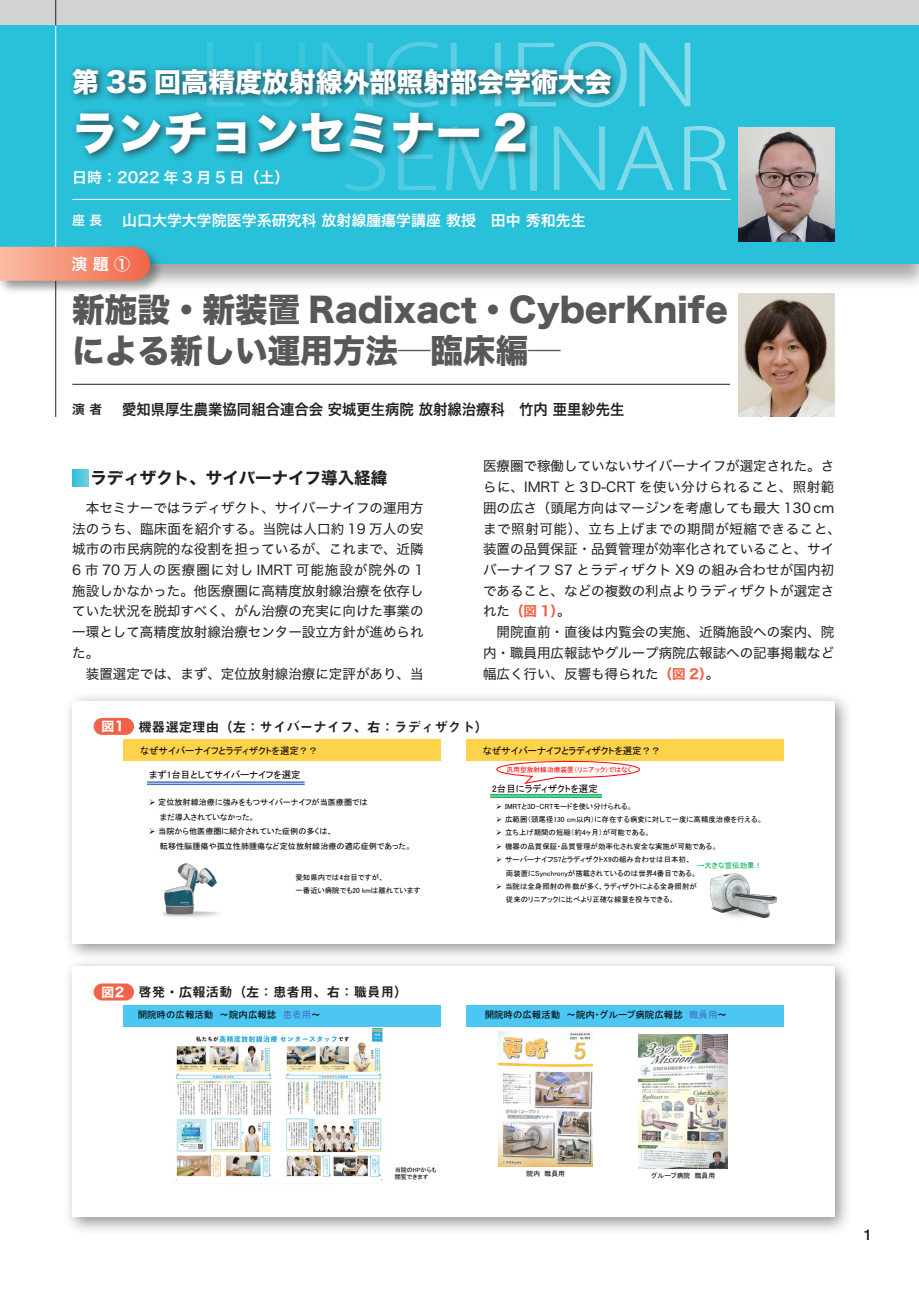
<style>
.page{position:relative;width:919px;height:1289px;background:#fff}
.page>*{position:absolute;margin:0;border:0;box-sizing:border-box;transform-origin:0 0}
.t1{font:45.45px "Hira Kaku Std N W8";color:#fff}
.t2{font:32.85px/40.3px "Hira Kaku Std N W8";color:#57585a}
.t3{font:26.85px "Hira Kaku Std N W8";color:#fff}
.見出し{font:16.5px "Hiragino Sans W7";color:#231f20}
.t4{font:15.9px "Hira Kaku Pro W6";color:#fff}
.t5{font:15px "Hira Kaku Pro W6";color:#fff}
.t6{font:15px "Hira Kaku Pro W6";color:#231f20}
.t7{font:500 15px "Helvetica Neue LT Std";color:#231f20}
.本文_見出しなし{font:13.5px/20.7px "Hiragino Sans W4";color:#231f20;text-align:justify}
.t8{font:13.5px "Midashi Go Pr 6 N MB31";color:#231f20}
.t9{font:12.75px "Hiragino Sans W7";color:#fff}
.t10{font:9.45px "MS P Gothic";color:#000}
.t11{font:8.1px/14.9px "MS P Gothic";color:#000}
.t12{font:7.35px/13.5px "MS P Gothic";color:#000}
.t13{font:7.35px "MS P Gothic";color:#00b050}
.t14{font:6.75px "MS P Gothic";color:#f00}
.t15{font:6.75px "MS P Gothic";color:#000}
.t16{font:6.15px/7.1px "MS P Gothic";color:#000}
.s1{font-size:12.75px}
.s2{font-family:"Hiragino Sans W7";color:#f16348}
.s3{font-size:13.05px}
.s4{color:#4472c4}
</style>
<div class="page">
<div style="left:0;top:0;width:918px;height:26px;background:#d1d2d4"></div>
<div style="left:0;top:24px;width:918px;height:267px;background:#231f20;opacity:.4"></div>
<div style="left:0;top:26px;width:918px;height:238px;background:#29c0da"></div>
<svg style="left:207px;top:43px;width:6px;height:20px"></svg>
<svg style="left:255px;top:43px;width:50px;height:20px"></svg>
<svg style="left:322px;top:43px;width:51px;height:20px"></svg>
<svg style="left:388px;top:42px;width:50px;height:21px"></svg>
<svg style="left:450px;top:43px;width:51px;height:20px"></svg>
<svg style="left:518px;top:43px;width:37px;height:20px"></svg>
<svg style="left:565px;top:42px;width:61px;height:54px"></svg>
<svg style="left:639px;top:43px;width:51px;height:63px"></svg>
<svg style="left:345px;top:163px;width:40px;height:28px"></svg>
<svg style="left:398px;top:163px;width:38px;height:27px"></svg>
<svg style="left:446px;top:163px;width:70px;height:27px"></svg>
<div style="left:531px;top:126px;width:6px;height:64px;background:#6cd4e5"></div>
<svg style="left:553px;top:163px;width:51px;height:27px"></svg>
<svg style="left:616px;top:126px;width:57px;height:64px"></svg>
<svg style="left:684px;top:126px;width:43px;height:64px"></svg>
<svg style="left:72px;top:469px;width:17px;height:17px"></svg>
<svg style="left:55px;top:0;width:1px;height:26px"></svg>
<div style="left:68px;top:63px;width:552px;height:100px;background:#231f20;opacity:.75"></div>
<hr style="left:55px;top:26px;width:1px;height:253px;background:#fff">
<hr style="left:72px;top:199px;width:658px;height:1px;background:#fff">
<hr style="left:55px;top:264px;width:1px;height:153px;background:#231f20">
<img style="left:738px;top:128px;width:96px;height:114px">
<hr style="left:72px;top:384px;width:658px;height:1px;background:#231f20">
<img style="left:738px;top:293px;width:96px;height:124px">
<div style="left:62px;top:691px;width:790px;height:271px;background:#231f20;opacity:.5"></div>
<div style="left:72px;top:701px;width:762px;height:242px;background:#fff"></div>
<div style="left:94px;top:718px;width:40px;height:17px;background:#f16348;border-radius:9px"></div>
<div style="left:123px;top:739px;width:317px;height:21px;background:#ffd24c"></div>
<hr style="left:147px;top:781px;width:157px;height:1px;background:#4472c4">
<hr style="left:147px;top:783px;width:157px;height:2px;background:#4472c4">
<img style="left:162px;top:863px;width:57px;height:54px">
<div style="left:466px;top:739px;width:317px;height:21px;background:#ffd24c"></div>
<img style="left:709px;top:873px;width:68px;height:46px">
<hr style="left:490px;top:794px;width:112px;height:1px;background:#00b050">
<hr style="left:490px;top:796px;width:112px;height:2px;background:#00b050">
<svg style="left:486px;top:760px;width:163px;height:24px"></svg>
<div style="left:62px;top:956px;width:790px;height:279px;background:#231f20;opacity:.5"></div>
<div style="left:72px;top:966px;width:762px;height:251px;background:#fff"></div>
<div style="left:94px;top:983px;width:40px;height:17px;background:#f16348;border-radius:9px"></div>
<div style="left:123px;top:1004px;width:317px;height:22px;background:#4cc7f4"></div>
<img style="left:175px;top:1028px;width:208px;height:153px">
<div style="left:466px;top:1004px;width:317px;height:22px;background:#4cc7f4"></div>
<img style="left:638px;top:1034px;width:89px;height:134px">
<img style="left:498px;top:1031px;width:94px;height:135px">
<div style="left:0;top:245px;width:164px;height:51px;background:#231f20;opacity:.4"></div>
<svg style="left:0;top:247px;width:150px;height:34px;background:#f19277"></svg>
<p class="t3" style="left:72px;top:67px;width:541px">第 35 回高精度放射線外部照射部会学術大会</p>
<p class="t1" style="left:72px;top:107px;width:457px">ランチョンセミナー 2</p>
<p class="t5" style="left:72px;top:164px;width:218px">日時：2022 年 3 月 5 日（土）</p>
<p class="t5" style="left:72px;top:207px;width:514px"><span class="s1">座 長</span>　 山口大学大学院医学系研究科 放射線腫瘍学講座 教授　田中 秀和先生</p>
<p class="t4" style="left:72px;top:249px;width:60px">演 題 ①</p>
<p class="t2" style="left:72px;top:291px;width:657px">新施設・新装置 Radixact・CyberKnifeによる新しい運用方法─臨床編─</p>
<p class="t6" style="left:72px;top:396px;width:553px"><span class="s1">演 者</span>　 愛知県厚生農業協同組合連合会 安城更生病院 放射線治療科　竹内 亜里紗先生</p>
<p class="見出し" style="left:90px;top:465px;width:298px">ラディザクト、サイバーナイフ導入経緯</p>
<p class="本文_見出しなし" style="left:72px;top:496px;width:353px;text-indent:14px">本セミナーではラディザクト、サイバーナイフの運用方法のうち、臨床面を紹介する。当院は人口約 19 万人の安城市の市民病院的な役割を担っているが、これまで、近隣6 市 70 万人の医療圏に対し IMRT 可能施設が院外の 1施設しかなかった。他医療圏に高精度放射線治療を依存していた状況を脱却すべく、がん治療の充実に向けた事業の一環として高精度放射線治療センター設立方針が進められた。</p>
<p class="本文_見出しなし" style="left:86px;top:662px;width:339px">装置選定では、まず、定位放射線治療に定評があり、当</p>
<p class="本文_見出しなし" style="left:483px;top:455px;width:359px;text-align:left">医療圏で稼働していないサイバーナイフが選定された。さらに、IMRT と３D-CRT を使い分けられること、照射範囲の広さ（頭尾方向はマージンを考慮しても最大 130 cmまで照射可能）、立ち上げまでの期間が短縮できること、装置の品質保証・品質管理が効率化されていること、サイバーナイフ S7 とラディザクト X9 の組み合わせが国内初であること、などの複数の利点よりラディザクトが選定された<span class="s2">（図 1）</span>。</p>
<p class="本文_見出しなし" style="left:483px;top:621px;width:353px;text-indent:14px">開院直前・直後は内覧会の実施、近隣施設への案内、院内・職員用広報誌やグループ病院広報誌への記事掲載など幅広く行い、反響も得られた<span class="s2">（図 2）</span>。</p>
<p class="t9" style="left:102px;top:716px;width:25px">図<span class="s3">1</span></p>
<p class="t8" style="left:138px;top:715px;width:351px">機器選定理由（左：サイバーナイフ、右：ラディザクト）</p>
<p class="t10" style="left:140px;top:745px;width:179px">なぜサイバーナイフとラディザクトを選定？？</p>
<p class="t10" style="left:149px;top:770px;width:153px">まず1台目としてサイバーナイフを選定</p>
<p class="t11" style="left:160px;top:794px;width:209px;text-indent:-11px">➢ 定位放射線治療に強みをもつサイバーナイフが当医療圏ではまだ導入されていなかった。</p>
<p class="t11" style="left:160px;top:823px;width:253px;text-indent:-11px">➢ 当院から他医療圏に紹介されていた症例の多くは、<br>転移性脳腫瘍や孤立性肺腫瘍など定位放射線治療の適応症例であった。</p>
<p class="t12" style="left:295px;top:870px;width:127px;line-height:13px">愛知県内では4台目ですが、<br>一番近い病院でも20 kmは離れています</p>
<p class="t10" style="left:483px;top:745px;width:179px">なぜサイバーナイフとラディザクトを選定？？</p>
<p class="t10" style="left:492px;top:783px;width:107px">2台目にラディザクトを選定</p>
<p class="t14" style="left:506px;top:766px;width:126px">汎用型放射線治療装置（リニアック）ではなく</p>
<p class="t12" style="left:496px;top:799px;width:138px">➢ IMRTと3D-CRTモードを使い分けられる。</p>
<p class="t12" style="left:496px;top:812px;width:268px">➢ 広範囲（頭尾径130 cm以内）に存在する病変に対して一度に高精度治療を行える。</p>
<p class="t12" style="left:496px;top:826px;width:155px">➢ 立ち上げ期間の短縮（約4ヶ月）が可能である。</p>
<p class="t12" style="left:496px;top:839px;width:223px">➢ 機器の品質保証・品質管理が効率化され安全な実施が可能である。</p>
<p class="t12" style="left:506px;top:852px;width:192px;text-indent:-10px">➢ サーバーナイフS7とラディザクトX9の組み合わせは日本初、両装置にSynchronyが搭載されているのは世界4番目である。</p>
<p class="t12" style="left:506px;top:879px;width:192px;text-indent:-10px">➢ 当院は全身照射の件数が多く、ラディザクトによる全身照射が従来のリニアックに比べより正確な線量を投与できる。</p>
<p class="t13" style="left:697px;top:862px;width:66px">→大きな宣伝効果！</p>
<p class="t9" style="left:102px;top:982px;width:25px">図<span class="s3">2</span></p>
<p class="t8" style="left:138px;top:981px;width:270px">啓発・広報活動（左：患者用、右：職員用）</p>
<p class="t10" style="left:138px;top:1009px;width:184px">開院時の広報活動 ～院内広報誌 <span class="s4">患者用</span>～</p>
<p class="t10" style="left:484px;top:1009px;width:244px">開院時の広報活動 ～院内・グループ病院広報誌 <span class="s4">職員用</span>～</p>
<p class="t16" style="left:394px;top:1166px;width:43px">当院のHPからも閲覧できます</p>
<p class="t15" style="left:526px;top:1170px;width:40px">院内 職員用</p>
<p class="t15" style="left:651px;top:1171px;width:65px">グループ病院 職員用</p>
<p class="t7" style="left:863px;top:1225px;width:10px">1</p>
</div>
